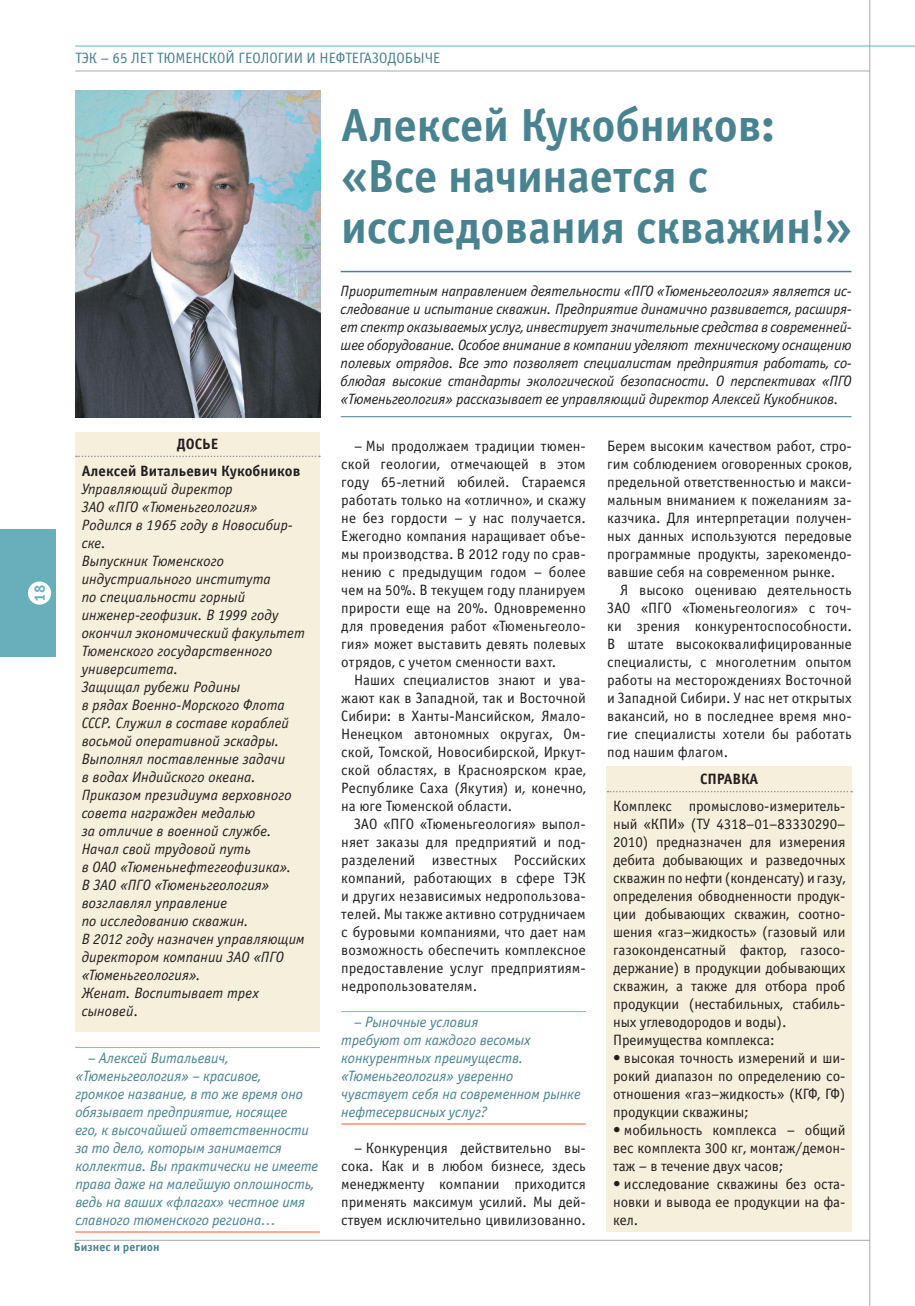
<style>
.page{position:relative;width:915px;height:1306px;background:#fff}
.page>*{position:absolute;margin:0;border:0;box-sizing:border-box;transform-origin:0 0}
.t1{font:700 46.5px/51px "Officina Sans C";letter-spacing:-.005em;color:#49838f}
.t2{font:15px/18px "Officina Sans C";letter-spacing:-.005em;color:#231f20;text-align:justify}
.t3{font:italic 15px/18px "Officina Sans C";letter-spacing:.005em;color:#231f20;text-align:justify}
.t4{font:italic 15px/18px "Officina Sans C";letter-spacing:-.005em;color:#49838f}
.t5{font:15px "Officina Sans C";color:#49838f}
.t6{font:700 15px/26.5px "Officina Sans C";letter-spacing:.005em;color:#231f20}
.t7{font:700 15px "Officina Sans C";color:#68afbb}
.t8{font:700 12px "Officina Sans C";color:#49838f}
.s1{font-style:normal}
</style>
<div class="page">
<hr style="left:75px;top:1239px;width:794px;height:1px;background:#a8a9ad">
<hr style="left:869px;top:0;width:1px;height:1305px;background:#a8a9ad">
<hr style="left:75px;top:71px;width:794px;height:1px;background:#a8a9ad">
<hr style="left:75px;top:46px;width:839px;height:1px;background:#68afbb">
<div style="left:0;top:529px;width:55px;height:128px;background:#68afbb"></div>
<div style="left:29px;top:582px;width:21px;height:22px;background:#fff;border-radius:50%"></div>
<div style="left:28px;top:581px;width:23px;height:23px;border:2px solid #fff;border-radius:50%"></div>
<hr style="left:75px;top:1047px;width:245px;height:1px;background:#f69171">
<hr style="left:75px;top:1231px;width:245px;height:1px;background:#f69171">
<hr style="left:341px;top:1011px;width:244px;height:1px;background:#f69171">
<hr style="left:341px;top:1123px;width:244px;height:1px;background:#f69171">
<hr style="left:340px;top:271px;width:511px;height:1px;background:#49838f">
<hr style="left:340px;top:416px;width:511px;height:1px;background:#49838f">
<div style="left:75px;top:431px;width:244px;height:600px;background:#f5efdb"></div>
<svg style="left:76px;top:455px;width:244px;height:2px"></svg>
<img style="left:75px;top:90px;width:245px;height:328px">
<div style="left:606px;top:766px;width:245px;height:466px;background:#f5efdb"></div>
<svg style="left:607px;top:791px;width:244px;height:1px"></svg>
<p class="t7" style="left:31px;top:601px;width:18px;rotate:-90deg">18</p>
<p class="t5" style="left:75px;top:50px;width:98px">ТЭК – 65 лет Тюменской</p>
<p class="t5" style="left:238px;top:50px;width:9px">геологии</p>
<p class="t5" style="left:306px;top:50px;width:22px">и нефтегазодобыче</p>
<h1 class="t1" style="left:341px;top:100px;width:512px">Алексей Кукобников: «Все начинается с исследования скважин!»</h1>
<p class="t3" style="left:340px;top:282px;width:512px">Приоритетным направлением деятельности «ПГО «Тюменьгеология» является ис&shy;следование и испытание скважин. Предприятие динамично развивается, расширя&shy;ет спектр оказываемых услуг, инвестирует значительные средства в современней&shy;шее оборудование. Особое внимание в компании уделяют техническому оснащению полевых отрядов. Все это позволяет специалистам предприятия работать, со&shy;блюдая высокие стандарты экологической безопасности. О перспективах «ПГО «Тюменьгеология» рассказывает ее управляющий директор Алексей Кукобников.</p>
<p class="t6" style="left:82px;top:431px;width:220px;text-indent:95px">Досье<br>Алексей Витальевич Кукобников</p>
<p class="t3" style="left:82px;top:480px;width:224px;text-align:left">Управляющий директор<br>ЗАО «ПГО «Тюменьгеология»<br>Родился в 1965 году в Новосибир&shy;ске.<br>Выпускник Тюменского индустриального института<br>по специальности горный инженер-геофизик. В 1999 году окончил экономический факультет<br>Тюменского государственного университета.<br>Защищал рубежи Родины<br>в рядах Военно-Морского Флота<br>СССР. Служил в составе кораблей восьмой оперативной эскадры.<br>Выполнял поставленные задачи<br>в водах Индийского океана.<br>Приказом президиума верховного совета награжден медалью<br>за отличие в военной службе.<br>Начал свой трудовой путь<br>в ОАО «Тюменьнефтегеофизика».<br>В ЗАО «ПГО «Тюменьгеология» возглавлял управление<br>по исследованию скважин.<br>В 2012 году назначен управляющим директором компании ЗАО «ПГО «Тюменьгеология».<br>Женат. Воспитывает трех сыновей<span class="s1">.</span></p>
<p class="t2" style="left:607px;top:437px;width:246px">Берем высоким качеством работ, стро&shy;гим соблюдением оговоренных сроков, предельной ответственностью и макси&shy;мальным вниманием к пожеланиям за&shy;казчика. Для интерпретации получен&shy;ных данных используются передовые программные продукты, зарекомендо&shy;вавшие себя на современном рынке.</p>
<p class="t2" style="left:607px;top:581px;width:246px;text-indent:13px">Я высоко оцениваю деятельность ЗАО «ПГО «Тюменьгеология» с точ&shy;ки зрения конкурентоспособности.<br>В штате высококвалифицированные специалисты, с многолетним опытом работы на месторождениях Восточной и Западной Сибири. У нас нет открытых вакансий, но в последнее время мно&shy;гие специалисты хотели бы работать под нашим флагом.</p>
<p class="t2" style="left:341px;top:437px;width:246px;text-indent:13px">– Мы продолжаем традиции тюмен&shy;ской геологии, отмечающей в этом году 65‑летний юбилей. Стараемся работать только на «отлично», и скажу не без гордости – у нас получается.<br>Ежегодно компания наращивает объе&shy;мы производства. В 2012 году по срав&shy;нению с предыдущим годом – более чем на 50%. В текущем году планируем прирости еще на 20%. Одновременно для проведения работ «Тюменьгеоло&shy;гия» может выставить девять полевых отрядов, с учетом сменности вахт.</p>
<p class="t2" style="left:341px;top:671px;width:246px;text-indent:13px">Наших специалистов знают и ува&shy;жают как в Западной, так и Восточной Сибири: в Ханты-Мансийском, Ямало-Ненецком автономных округах, Ом&shy;ской, Томской, Новосибирской, Иркут&shy;ской областях, в Красноярском крае, Республике Саха (Якутия) и, конечно, на юге Тюменской области.</p>
<p class="t2" style="left:341px;top:815px;width:246px;text-indent:13px">ЗАО «ПГО «Тюменьгеология» выпол&shy;няет заказы для предприятий и под&shy;разделений известных Российских компаний, работающих в сфере ТЭК и других независимых недропользова&shy;телей. Мы также активно сотрудничаем с буровыми компаниями, что дает нам возможность обеспечить комплексное предоставление услуг предприятиям&shy;недропользователям.</p>
<p class="t4" style="left:341px;top:1013px;width:241px;text-indent:13px">– Рыночные условия<br>требуют от каждого весомых конкурентных преимуществ. «Тюменьгеология» уверенно чувствует себя на современном рынке нефтесервисных услуг?</p>
<p class="t2" style="left:341px;top:1139px;width:246px;text-indent:13px">– Конкуренция действительно вы&shy;сока. Как и в любом бизнесе, здесь менеджменту компании приходится применять максимум усилий. Мы дей&shy;ствуем исключительно цивилизованно.</p>
<p class="t6" style="left:700px;top:766px;width:10px">справка</p>
<p class="t2" style="left:613px;top:797px;width:234px;text-align:left">Комплекс промыслово‑измеритель&shy;ный «КПИ» (ТУ 4318–01–83330290– 2010) предназначен для измерения дебита добывающих и разведочных скважин по нефти (конденсату) и газу, определения обводненности продук&shy;ции добывающих скважин, соотно&shy;шения «газ–жидкость» (газовый или газоконденсатный фактор, газосо&shy;держание) в продукции добывающих скважин, а также для отбора проб продукции (нестабильных, стабиль&shy;ных углеводородов и воды).<br>Преимущества комплекса:</p>
<p class="t2" style="left:613px;top:1049px;width:234px">• высокая точность измерений и ши&shy;рокий диапазон по определению со&shy;отношения «газ–жидкость» (КГФ, ГФ) продукции скважины;</p>
<p class="t2" style="left:613px;top:1121px;width:234px">• мобильность комплекса – общий вес комплекта 300 кг, монтаж/демон&shy;таж – в течение двух часов;</p>
<p class="t2" style="left:613px;top:1175px;width:234px">• исследование скважины без оста&shy;новки и вывода ее продукции на фа&shy;кел.</p>
<p class="t4" style="left:75px;top:1049px;width:244px;text-indent:13px">– Алексей Витальевич, «Тюменьгеология» – красивое,<br>громкое название, в то же время оно обязывает предприятие, носящее<br>его, к высочайшей ответственности за то дело, которым занимается коллектив. Вы практически не имеете права даже на малейшую оплошность, ведь на ваших «флагах» честное имя славного тюменского региона…</p>
<p class="t8" style="left:74px;top:1239px;width:87px">Бизнес и регион</p>
</div>
